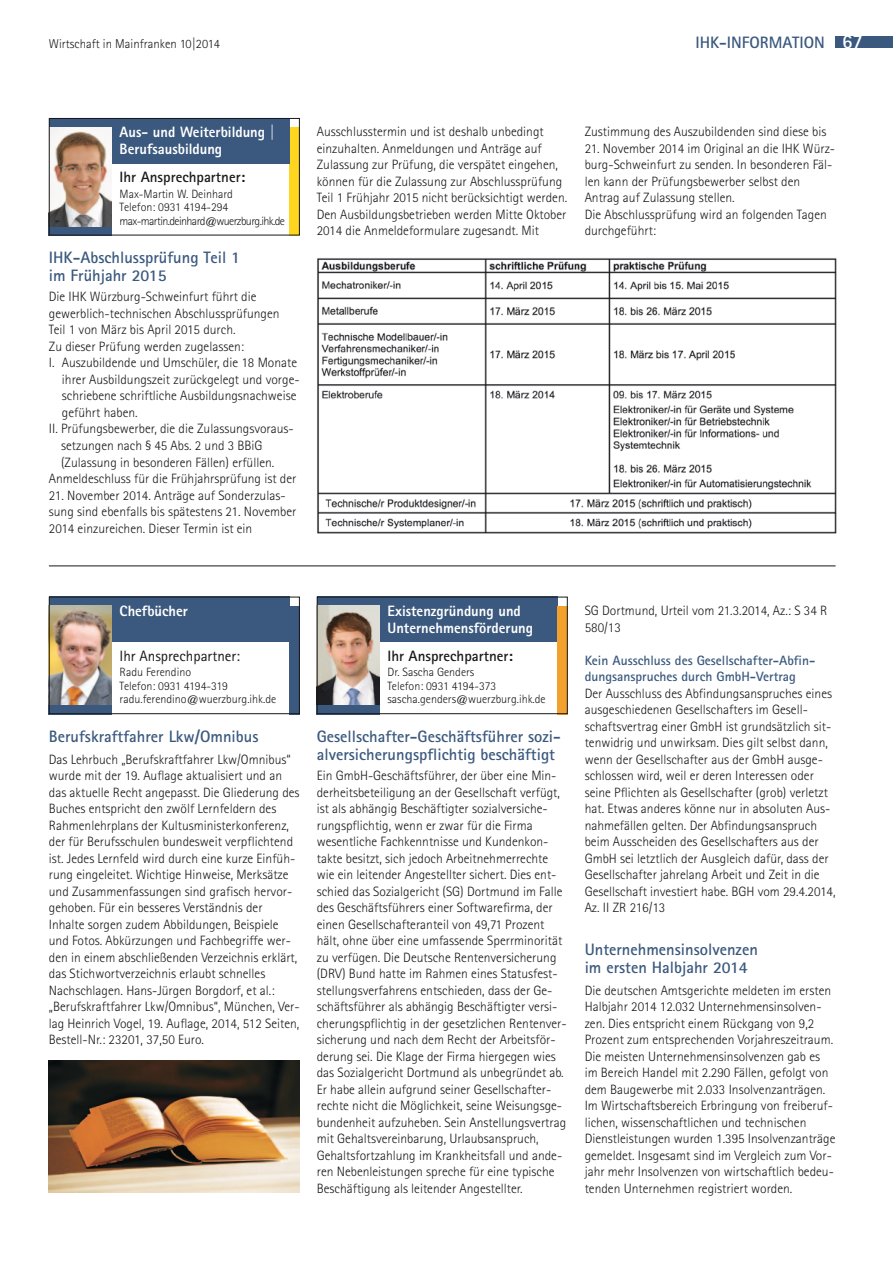
<style>
.page{position:relative;width:893px;height:1263px;background:#fff}
.page>*{position:absolute;margin:0;border:0;box-sizing:border-box;transform-origin:0 0}
.t1{font:700 19.5px "Rotis Sans Serif Pro";color:#fff}
._5_Zwiti_Rotis_Pro{font:700 16.5px/18px "Rotis Sans Serif Pro";color:#3b597e}
.t2{font:800 15px/16.5px "Rotis Sans Serif Pro";color:#fff}
.t3{font:700 15px "Rotis Sans Serif Pro";color:#19181a}
.t4{font:15px "Rotis Sans Serif Pro";color:#19181a}
._4_Grundtext_Rotis_P{font:300 13.5px/16.5px "Rotis Sans Serif Pro";color:#19181a}
._4_Grundtext_Rotis_P-2{font:700 13.5px/16.5px "Rotis Sans Serif Pro";color:#3b597e}
.t5{font:300 12.75px "Rotis Sans Serif Pro";color:#19181a}
.t6{font:300 12px/13.5px "Rotis Sans Serif Pro";color:#19181a}
.t7{font:300 12px "Rotis Sans Serif Pro";letter-spacing:-.05em;color:#19181a}
</style>
<div class="page">
<div style="left:836px;top:36px;width:57px;height:12px;background:#3b597e"></div>
<div style="left:289px;top:127px;width:11px;height:108px;background:#ffd61f"></div>
<div style="left:49px;top:118px;width:240px;height:45px;background:#3b597e"></div>
<div style="left:49px;top:199px;width:63px;height:36px;background:#3b597e"></div>
<img style="left:51px;top:127px;width:61px;height:99px">
<div style="left:49px;top:118px;width:251px;height:117px;border:1px solid #19181a"></div>
<div style="left:49px;top:597px;width:240px;height:45px;background:#3b597e"></div>
<div style="left:49px;top:678px;width:63px;height:36px;background:#3b597e"></div>
<div style="left:289px;top:606px;width:11px;height:108px;background:#3b597e"></div>
<img style="left:51px;top:606px;width:61px;height:99px">
<div style="left:49px;top:597px;width:251px;height:117px;border:1px solid #19181a"></div>
<hr style="left:49px;top:565px;width:787px;height:1px;background:#19181a">
<img style="left:49px;top:1061px;width:250px;height:132px">
<div style="left:317px;top:597px;width:240px;height:45px;background:#3b597e"></div>
<div style="left:317px;top:678px;width:63px;height:36px;background:#3b597e"></div>
<div style="left:557px;top:606px;width:11px;height:108px;background:#f3a12e"></div>
<img style="left:319px;top:606px;width:61px;height:99px">
<div style="left:317px;top:597px;width:251px;height:117px;border:1px solid #19181a"></div>
<img style="left:317px;top:258px;width:520px;height:276px">
<p class="t5" style="left:49px;top:36px;width:173px">Wirtschaft in Mainfranken 10|2014</p>
<p class="_5_Zwiti_Rotis_Pro" style="left:695px;top:33px;width:131px">IHK-INFORMATION</p>
<p class="t1" style="left:842px;top:29px;width:22px">67</p>
<p class="t2" style="left:120px;top:124px;width:157px">Aus- und Weiterbildung |</p>
<p class="t2" style="left:120px;top:140px;width:104px">Berufsausbildung</p>
<p class="t3" style="left:120px;top:167px;width:127px">Ihr Ansprechpartner:</p>
<p class="t6" style="left:120px;top:187px;width:115px">Max-Martin W. Deinhard<br>Telefon: 0931 4194-294</p>
<p class="t7" style="left:120px;top:214px;width:167px">max-martin.deinhard@wuerzburg.ihk.de</p>
<p class="_5_Zwiti_Rotis_Pro" style="left:49px;top:249px;width:193px">IHK-Abschlussprüfung Teil 1 im Frühjahr 2015</p>
<p class="_4_Grundtext_Rotis_P" style="left:49px;top:289px;width:232px">Die IHK Würzburg-Schweinfurt führt die gewerblich-technischen Abschlussprüfungen<br>Teil 1 von März bis April 2015 durch.</p>
<p class="_4_Grundtext_Rotis_P" style="left:49px;top:338px;width:197px">Zu dieser Prüfung werden zugelassen:</p>
<p class="_4_Grundtext_Rotis_P" style="left:62px;top:355px;width:239px;text-indent:-13px">I. Auszubildende und Umschüler, die 18 Monate ihrer Ausbildungszeit zurückgelegt und vorge&shy;schriebene schriftliche Ausbildungsnachweise geführt haben.</p>
<p class="_4_Grundtext_Rotis_P" style="left:61px;top:421px;width:234px;text-indent:-12px">II. Prüfungsbewerber, die die Zulassungsvoraus&shy;setzungen nach § 45 Abs. 2 und 3 BBiG (Zulassung in besonderen Fällen) erfüllen.</p>
<p class="_4_Grundtext_Rotis_P" style="left:49px;top:470px;width:249px">Anmeldeschluss für die Frühjahrsprüfung ist der</p>
<p class="_4_Grundtext_Rotis_P" style="left:49px;top:487px;width:249px">21. November 2014. Anträge auf Sonderzulas&shy;sung sind ebenfalls bis spätestens 21. November<br>2014 einzureichen. Dieser Termin ist ein</p>
<p class="_4_Grundtext_Rotis_P" style="left:317px;top:124px;width:252px">Ausschlusstermin und ist deshalb unbedingt einzuhalten. Anmeldungen und Anträge auf Zulassung zur Prüfung, die verspätet eingehen, können für die Zulassung zur Abschlussprüfung Teil 1 Frühjahr 2015 nicht berücksichtigt werden.</p>
<p class="_4_Grundtext_Rotis_P" style="left:317px;top:206px;width:251px">Den Ausbildungsbetrieben werden Mitte Oktober<br>2014 die Anmeldeformulare zugesandt. Mit</p>
<p class="_4_Grundtext_Rotis_P" style="left:585px;top:124px;width:243px">Zustimmung des Auszubildenden sind diese bis</p>
<p class="_4_Grundtext_Rotis_P" style="left:585px;top:140px;width:252px">21. November 2014 im Original an die IHK Würz&shy;burg-Schweinfurt zu senden. In besonderen Fäl&shy;len kann der Prüfungsbewerber selbst den Antrag auf Zulassung stellen.</p>
<p class="_4_Grundtext_Rotis_P" style="left:585px;top:206px;width:244px">Die Abschlussprüfung wird an folgenden Tagen durchgeführt:</p>
<p class="t2" style="left:120px;top:603px;width:70px">Chefbücher</p>
<p class="t4" style="left:120px;top:647px;width:122px">Ihr Ansprechpartner:</p>
<p class="t6" style="left:120px;top:665px;width:73px">Radu Ferendino</p>
<p class="t6" style="left:120px;top:679px;width:110px">Telefon: 0931 4194‑319</p>
<p class="t6" style="left:120px;top:692px;width:158px">radu.ferendino@wuerzburg.ihk.de</p>
<p class="_5_Zwiti_Rotis_Pro" style="left:49px;top:727px;width:211px">Berufskraftfahrer Lkw/Omnibus</p>
<p class="_4_Grundtext_Rotis_P" style="left:49px;top:751px;width:252px">Das Lehrbuch „Berufskraftfahrer Lkw/Omnibus“ wurde mit der 19. Auflage aktualisiert und an das aktuelle Recht angepasst. Die Gliederung des Buches entspricht den zwölf Lernfeldern des Rahmenlehrplans der Kultusministerkonferenz, der für Berufsschulen bundesweit verpflichtend ist. Jedes Lernfeld wird durch eine kurze Einfüh&shy;rung eingeleitet. Wichtige Hinweise, Merksätze und Zusammenfassungen sind grafisch hervor&shy;gehoben. Für ein besseres Verständnis der Inhalte sorgen zudem Abbildungen, Beispiele und Fotos. Abkürzungen und Fachbegriffe wer&shy;den in einem abschließenden Verzeichnis erklärt, das Stichwortverzeichnis erlaubt schnelles Nachschlagen. Hans-Jürgen Borgdorf, et al.: „Berufskraftfahrer Lkw/Omnibus“, München, Ver&shy;lag Heinrich Vogel, 19. Auflage, 2014, 512 Seiten, Bestell-Nr.: 23201, 37,50 Euro.</p>
<p class="t2" style="left:387px;top:603px;width:147px">Existenzgründung und<br>Unternehmensförderung</p>
<p class="t3" style="left:387px;top:646px;width:127px">Ihr Ansprechpartner:</p>
<p class="t6" style="left:387px;top:665px;width:88px">Dr. Sascha Genders</p>
<p class="t6" style="left:387px;top:679px;width:110px">Telefon: 0931 4194‑373</p>
<p class="t6" style="left:387px;top:692px;width:160px">sascha.genders@wuerzburg.ihk.de</p>
<p class="_5_Zwiti_Rotis_Pro" style="left:317px;top:727px;width:246px">Gesellschafter-Geschäftsführer sozi&shy;alversicherungspflichtig beschäftigt</p>
<p class="_4_Grundtext_Rotis_P" style="left:317px;top:767px;width:251px">Ein GmbH-Geschäftsführer, der über eine Min&shy;derheitsbeteiligung an der Gesellschaft verfügt, ist als abhängig Beschäftigter sozialversiche&shy;rungspflichtig, wenn er zwar für die Firma wesentliche Fachkenntnisse und Kundenkon&shy;takte besitzt, sich jedoch Arbeitnehmerrechte wie ein leitender Angestellter sichert. Dies ent&shy;schied das Sozialgericht (SG) Dortmund im Falle des Geschäftsführers einer Softwarefirma, der einen Gesellschafteranteil von 49,71 Prozent hält, ohne über eine umfassende Sperrminorität zu verfügen. Die Deutsche Rentenversicherung (DRV) Bund hatte im Rahmen eines Statusfest&shy;stellungsverfahrens entschieden, dass der Ge&shy;schäftsführer als abhängig Beschäftigter versi&shy;cherungspflichtig in der gesetzlichen Rentenver&shy;sicherung und nach dem Recht der Arbeitsför&shy;derung sei. Die Klage der Firma hiergegen wies das Sozialgericht Dortmund als unbegründet ab.<br>Er habe allein aufgrund seiner Gesellschafter&shy;rechte nicht die Möglichkeit, seine Weisungsge&shy;bundenheit aufzuheben. Sein Anstellungsvertrag mit Gehaltsvereinbarung, Urlaubsanspruch, Gehaltsfortzahlung im Krankheitsfall und ande&shy;ren Nebenleistungen spreche für eine typische Beschäftigung als leitender Angestellter.</p>
<p class="_4_Grundtext_Rotis_P" style="left:585px;top:602px;width:244px">SG Dortmund, Urteil vom 21.3.2014, Az.: S 34 R<br>580/13</p>
<p class="_4_Grundtext_Rotis_P-2" style="left:585px;top:652px;width:232px">Kein Ausschluss des Gesellschafter-Abfin&shy;dungsanspruches durch GmbH-Vertrag</p>
<p class="_4_Grundtext_Rotis_P" style="left:585px;top:685px;width:252px">Der Ausschluss des Abfindungsanspruches eines ausgeschiedenen Gesellschafters im Gesell&shy;schaftsvertrag einer GmbH ist grundsätzlich sit&shy;tenwidrig und unwirksam. Dies gilt selbst dann, wenn der Gesellschafter aus der GmbH ausge&shy;schlossen wird, weil er deren Interessen oder seine Pflichten als Gesellschafter (grob) verletzt hat. Etwas anderes könne nur in absoluten Aus&shy;nahmefällen gelten. Der Abfindungsanspruch beim Ausscheiden des Gesellschafters aus der GmbH sei letztlich der Ausgleich dafür, dass der Gesellschafter jahrelang Arbeit und Zeit in die Gesellschaft investiert habe. BGH vom 29.4.2014, Az. II ZR 216/13</p>
<p class="_5_Zwiti_Rotis_Pro" style="left:585px;top:940px;width:175px">Unternehmensinsolvenzen im ersten Halbjahr 2014</p>
<p class="_4_Grundtext_Rotis_P" style="left:585px;top:982px;width:252px">Die deutschen Amtsgerichte meldeten im ersten Halbjahr 2014 12.032 Unternehmensinsolven&shy;zen. Dies entspricht einem Rückgang von 9,2<br>Prozent zum entsprechenden Vorjahreszeitraum.<br>Die meisten Unternehmensinsolvenzen gab es im Bereich Handel mit 2.290 Fällen, gefolgt von dem Baugewerbe mit 2.033 Insolvenzanträgen.<br>Im Wirtschaftsbereich Erbringung von freiberuf&shy;lichen, wissenschaftlichen und technischen Dienstleistungen wurden 1.395 Insolvenzanträge gemeldet. Insgesamt sind im Vergleich zum Vor&shy;jahr mehr Insolvenzen von wirtschaftlich bedeu&shy;tenden Unternehmen registriert worden.</p>
</div>
